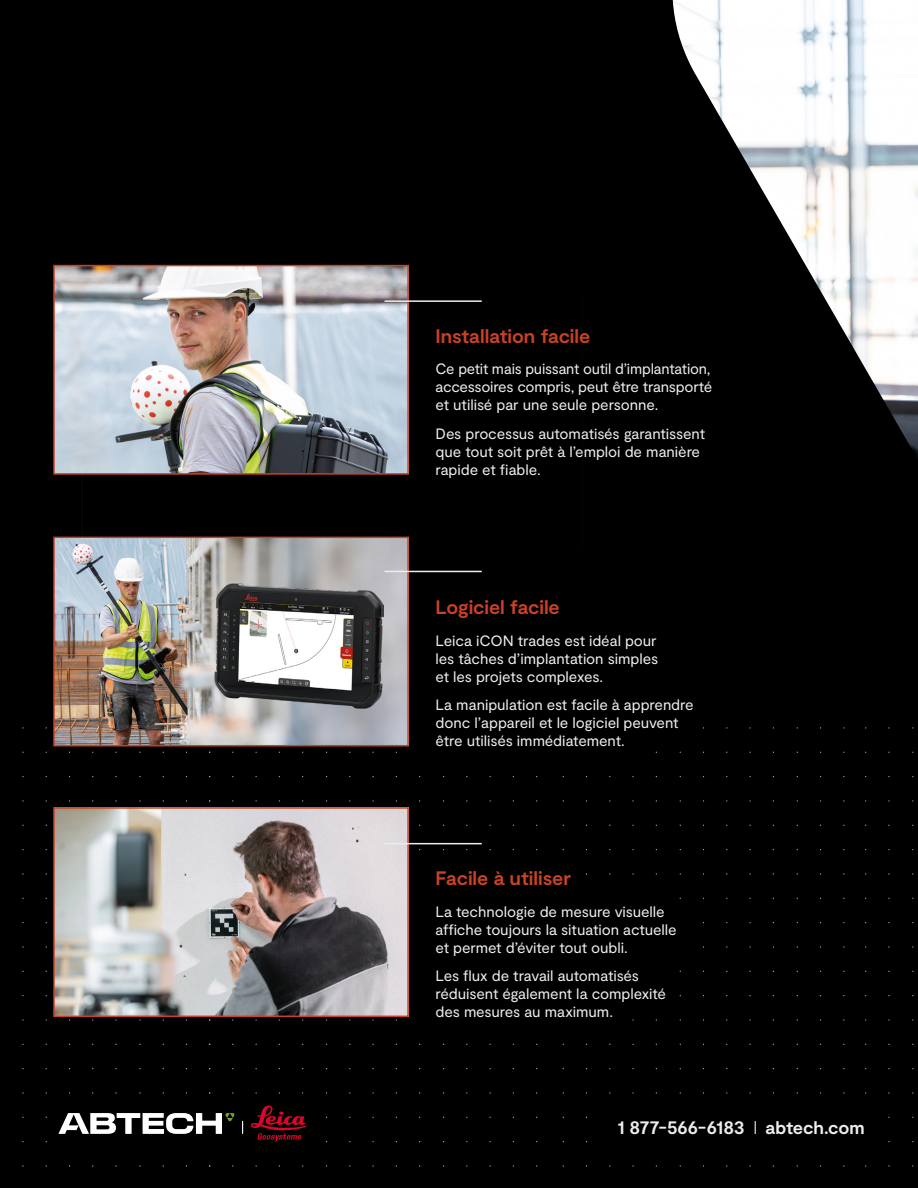
<style>
.page{position:relative;width:918px;height:1188px;background:#000}
.page>*{position:absolute;margin:0;border:0;box-sizing:border-box;transform-origin:0 0}
.t1{font:700 19.5px "Moderat";letter-spacing:-.005em;color:#c94127}
.t2{font:700 18px "Moderat";letter-spacing:-.01em;color:#ededed}
.t3{font:15px/18px "Moderat";letter-spacing:-.005em;color:#ededed}
</style>
<div class="page">
<svg style="left:754px;top:1121px;width:2px;height:13px"></svg>
<svg style="left:58px;top:1113px;width:81px;height:21px"></svg>
<svg style="left:139px;top:1113px;width:96px;height:21px"></svg>
<svg style="left:251px;top:1105px;width:55px;height:37px"></svg>
<svg style="left:242px;top:1121px;width:1px;height:13px"></svg>
<img style="left:56px;top:268px;width:350px;height:204px">
<div style="left:53px;top:265px;width:356px;height:210px;border:2px solid #c94127"></div>
<hr style="left:385px;top:300px;width:97px;height:2px;background:#ededed">
<img style="left:56px;top:810px;width:350px;height:204px">
<div style="left:53px;top:807px;width:356px;height:210px;border:2px solid #c94127"></div>
<hr style="left:385px;top:843px;width:97px;height:1px;background:#ededed">
<img style="left:56px;top:540px;width:350px;height:203px">
<div style="left:53px;top:537px;width:356px;height:209px;border:2px solid #c94127"></div>
<img style="left:207px;top:551px;width:176px;height:160px">
<hr style="left:385px;top:571px;width:97px;height:1px;background:#ededed">
<img style="left:673px;top:0;width:245px;height:458px">
<p class="t1" style="left:436px;top:325px;width:156px">Installation facile</p>
<p class="t3" style="left:436px;top:360px;width:278px;text-align:justify">Ce petit mais puissant outil d’implantation, accessoires compris, peut être transporté et utilisé par une seule personne.</p>
<p class="t3" style="left:436px;top:425px;width:271px">Des processus automatisés garantissent que tout soit prêt à l’emploi de manière rapide et fiable.</p>
<p class="t1" style="left:436px;top:596px;width:126px">Logiciel facile</p>
<p class="t3" style="left:436px;top:632px;width:224px;text-align:justify">Leica iCON trades est idéal pour les tâches d’implantation simples et les projets complexes.</p>
<p class="t3" style="left:436px;top:697px;width:260px">La manipulation est facile à apprendre donc l’appareil et le logiciel peuvent être utilisés immédiatement.</p>
<p class="t1" style="left:436px;top:867px;width:137px">Facile à utiliser</p>
<p class="t3" style="left:436px;top:903px;width:243px">La technologie de mesure visuelle affiche toujours la situation actuelle et permet d’éviter tout oubli.</p>
<p class="t3" style="left:436px;top:967px;width:232px">Les flux de travail automatisés réduisent également la complexité des mesures au maximum.</p>
<p class="t2" style="left:617px;top:1117px;width:129px">1 877-566-6183</p>
<p class="t2" style="left:766px;top:1117px;width:100px">abtech.com</p>
</div>
